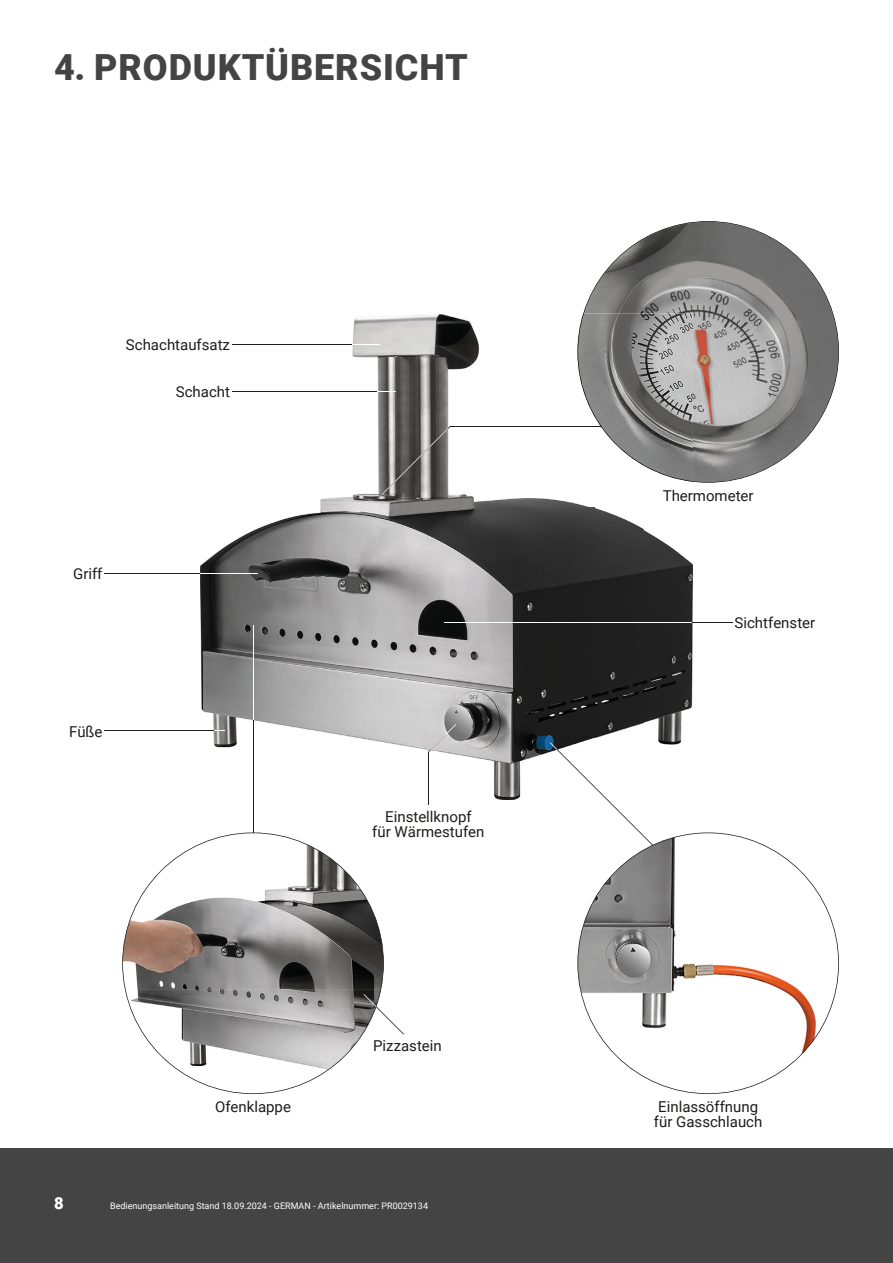
<style>
.page{position:relative;width:893px;height:1263px;background:#fff}
.page>*{position:absolute;margin:0;border:0;box-sizing:border-box;transform-origin:0 0}
.t1{font:900 36px "Roboto";letter-spacing:.025em;color:#454445}
.t2{font:900 16.5px "Roboto";color:#fff}
.t3{font:15px/15px "Roboto";color:#1d1d1b;text-align:center}
.t4{font:9px "Roboto";color:#fff}
</style>
<div class="page">
<div style="left:0;top:1148px;width:893px;height:115px;background:#454445"></div>
<svg style="left:577px;top:832px;width:262px;height:262px"></svg>
<svg style="left:122px;top:832px;width:262px;height:262px"></svg>
<svg style="left:583px;top:221px;width:256px;height:262px"></svg>
<img style="left:200px;top:314px;width:394px;height:486px">
<img style="left:594px;top:482px;width:50px;height:256px">
<img style="left:644px;top:482px;width:49px;height:263px">
<img style="left:577px;top:313px;width:116px;height:169px">
<hr style="left:105px;top:573px;width:153px;height:1px;background:#1d1d1b">
<hr style="left:105px;top:730px;width:114px;height:1px;background:#1d1d1b">
<hr style="left:253px;top:676px;width:1px;height:157px;background:#1d1d1b">
<hr style="left:232px;top:344px;width:138px;height:1px;background:#1d1d1b">
<hr style="left:232px;top:391px;width:147px;height:1px;background:#1d1d1b">
<hr style="left:200px;top:573px;width:58px;height:1px;background:#fff">
<hr style="left:253px;top:625px;width:1px;height:95px;background:#fff">
<svg style="left:352px;top:344px;width:28px;height:1px"></svg>
<svg style="left:377px;top:391px;width:19px;height:1px"></svg>
<hr style="left:428px;top:752px;width:1px;height:52px;background:#1d1d1b">
<hr style="left:450px;top:426px;width:151px;height:1px;background:#1d1d1b">
<hr style="left:445px;top:622px;width:287px;height:1px;background:#1d1d1b">
<svg style="left:428px;top:724px;width:28px;height:28px"></svg>
<svg style="left:550px;top:742px;width:103px;height:103px"></svg>
<svg style="left:364px;top:994px;width:40px;height:40px"></svg>
<svg style="left:381px;top:426px;width:70px;height:69px;background:#727170"></svg>
<hr style="left:445px;top:622px;width:247px;height:1px;background:#fff">
<h1 class="t1" style="left:54px;top:42px;width:415px">4. PRODUKTÜBERSICHT</h1>
<p class="t3" style="left:126px;top:337px;width:106px">Schachtaufsatz</p>
<p class="t3" style="left:176px;top:384px;width:56px">Schacht</p>
<p class="t3" style="left:73px;top:566px;width:31px">Griff</p>
<p class="t3" style="left:69px;top:723px;width:35px">Füße</p>
<p class="t3" style="left:215px;top:1098px;width:77px">Ofenklappe</p>
<p class="t3" style="left:372px;top:809px;width:114px">Einstellknopf<br>für Wärmestufen</p>
<p class="t3" style="left:373px;top:1038px;width:70px">Pizzastein</p>
<p class="t2" style="left:54px;top:1191px;width:11px">8</p>
<p class="t4" style="left:110px;top:1199px;width:319px">Bedienungsanleitung Stand 18.09.2024 - GERMAN - Artikelnummer: PR0029134</p>
<p class="t3" style="left:663px;top:487px;width:92px">Thermometer</p>
<p class="t3" style="left:735px;top:615px;width:82px">Sichtfenster</p>
<p class="t3" style="left:654px;top:1098px;width:110px;text-align:left">Einlassöffnung für Gasschlauch</p>
</div>
